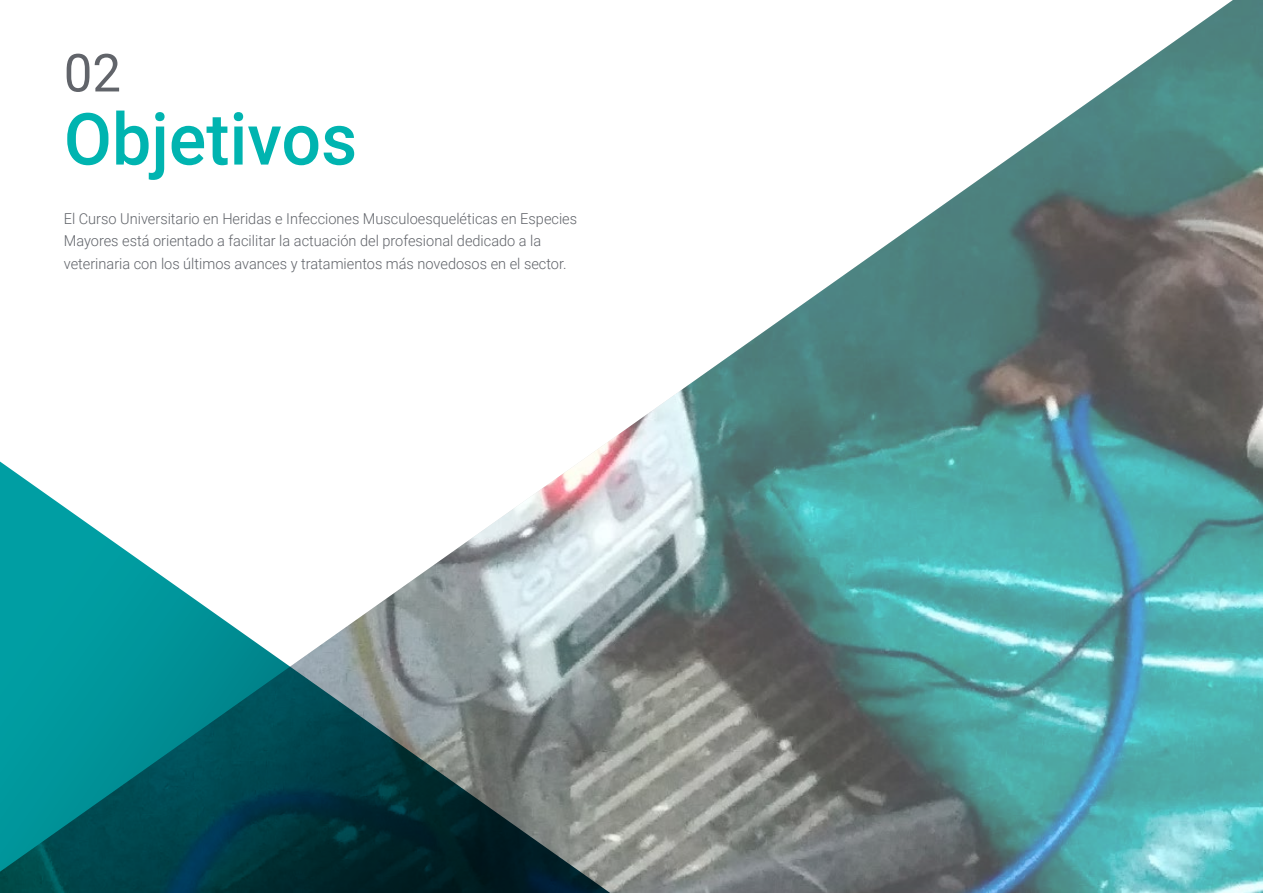
<style>
.page{position:relative;width:1263px;height:893px;background:#fff}
.page>*{position:absolute;margin:0;border:0;box-sizing:border-box;transform-origin:0 0}
.t1{font:500 72px "Roboto";color:#00b4b0}
.t2{font:52.5px "Roboto";color:#61646a}
.t3{font:300 15px/22.5px "Roboto";color:#61646a}
</style>
<div class="page">
<img style="left:603px;top:0;width:660px;height:893px">
<svg style="left:0;top:446px;width:640px;height:447px"></svg>
<h2 class="t2" style="left:64px;top:36px;width:59px">02</h2>
<h1 class="t1" style="left:64px;top:89px;width:295px">Objetivos</h1>
<p class="t3" style="left:64px;top:207px;width:515px">El Curso Universitario en Heridas e Infecciones Musculoesqueléticas en Especies<br>Mayores está orientado a facilitar la actuación del profesional dedicado a la veterinaria con los últimos avances y tratamientos más novedosos en el sector.</p>
</div>
